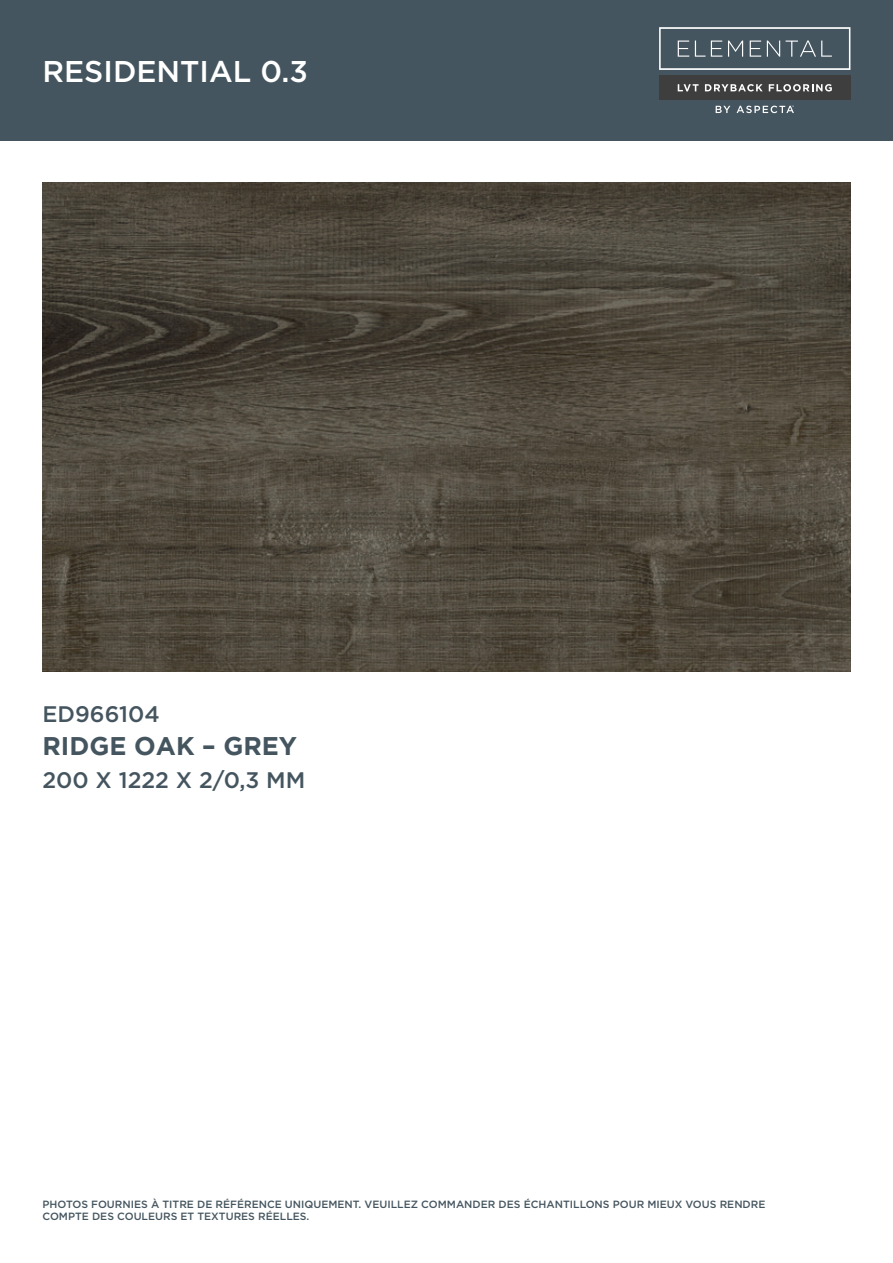
<style>
.page{position:relative;width:893px;height:1263px;background:#fff}
.page>*{position:absolute;margin:0;border:0;box-sizing:border-box;transform-origin:0 0}
.t1{font:500 30px "Gotham";color:#fff}
.t2{font:700 25.5px "Gotham";color:#45555f}
.t3{font:500 22.5px "Gotham";color:#45555f}
.t4{font:500 10.5px/12.6px "Gotham";color:#45555f}
</style>
<div class="page">
<div style="left:0;top:0;width:893px;height:140px;background:#45555f"></div>
<svg style="left:659px;top:27px;width:191px;height:43px"></svg>
<div style="left:659px;top:76px;width:191px;height:24px;background:#3e3e3f"></div>
<svg style="left:678px;top:84px;width:21px;height:7px"></svg>
<svg style="left:705px;top:84px;width:58px;height:8px"></svg>
<svg style="left:769px;top:84px;width:63px;height:8px"></svg>
<svg style="left:716px;top:106px;width:14px;height:7px"></svg>
<svg style="left:737px;top:106px;width:57px;height:7px"></svg>
<img style="left:43px;top:183px;width:807px;height:489px">
<h1 class="t1" style="left:43px;top:52px;width:267px">RESIDENTIAL 0.3</h1>
<h3 class="t3" style="left:43px;top:699px;width:119px">ED966104</h3>
<h2 class="t2" style="left:43px;top:731px;width:256px">RIDGE OAK – GREY</h2>
<h3 class="t3" style="left:43px;top:765px;width:264px">200 X 1222 X 2/0,3 MM</h3>
<p class="t4" style="left:43px;top:1198px;width:724px">PHOTOS FOURNIES À TITRE DE RÉFÉRENCE UNIQUEMENT. VEUILLEZ COMMANDER DES ÉCHANTILLONS POUR MIEUX VOUS RENDRE<br>COMPTE DES COULEURS ET TEXTURES RÉELLES.</p>
</div>
